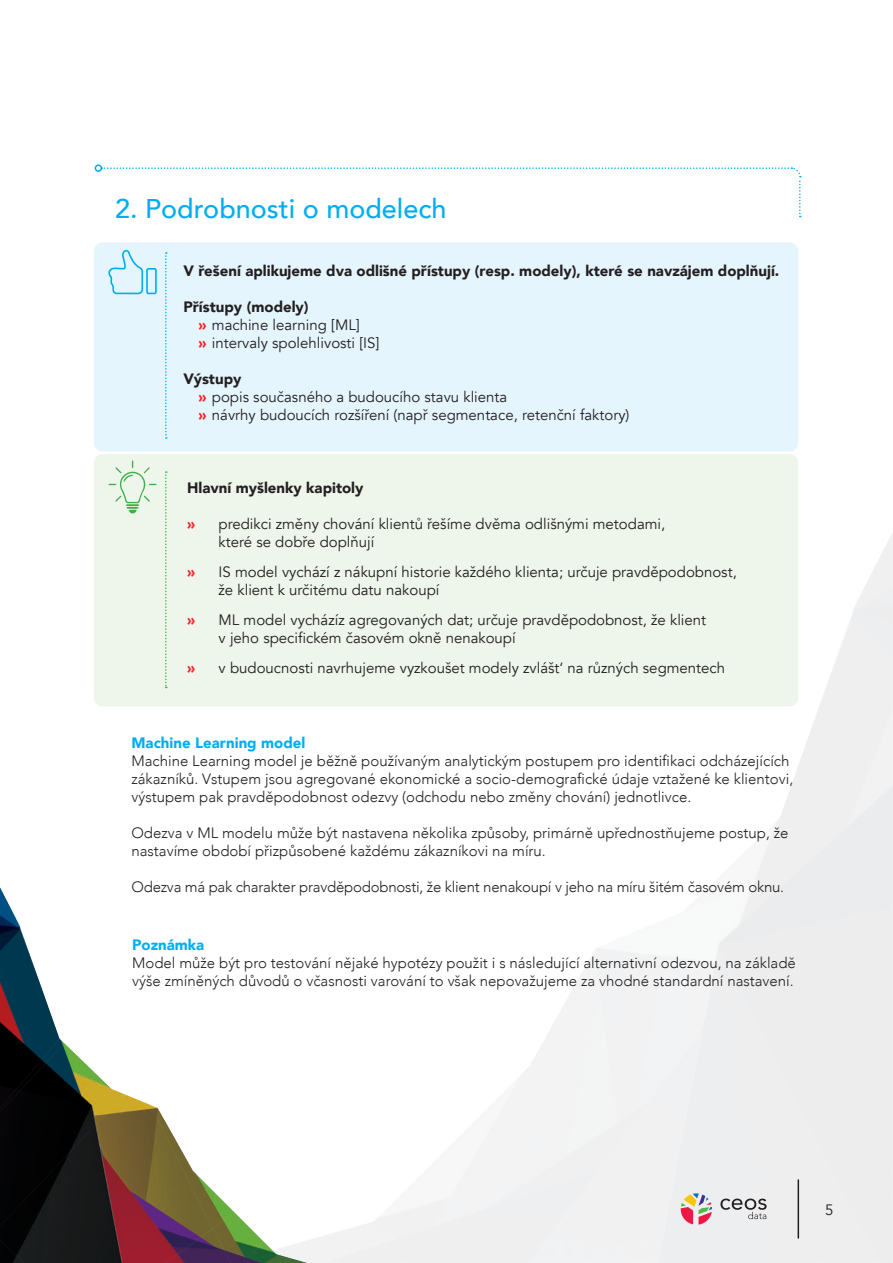
<style>
.page{position:relative;width:893px;height:1263px;background:#fff}
.page>*{position:absolute;margin:0;border:0;box-sizing:border-box;transform-origin:0 0}
.t1{font:500 27px "Avenir";color:#00aeef}
.t2{font:300 15px/18px "Avenir";color:#231f20}
.t3{font:15px/18px "Avenir";color:#231f20}
.t4{font:900 15px "Avenir";color:#231f20}
.t5{font:900 15px "Avenir";color:#00aeef}
.s1{font-weight:900}
.s2{font-weight:900;color:#ee1d23}
</style>
<div class="page">
<div style="left:94px;top:242px;width:704px;height:209px;background:#e5f5fd;border-radius:9px"></div>
<div style="left:94px;top:454px;width:704px;height:252px;background:#eef5eb;border-radius:9px"></div>
<img style="left:0;top:887px;width:476px;height:376px">
<svg style="left:108px;top:249px;width:49px;height:45px"></svg>
<svg style="left:108px;top:460px;width:49px;height:54px"></svg>
<svg style="left:720px;top:1198px;width:47px;height:21px"></svg>
<svg style="left:680px;top:1193px;width:32px;height:31px"></svg>
<hr style="left:798px;top:1180px;width:1px;height:58px;background:#231f20">
<svg style="left:101px;top:167px;width:700px;height:50px"></svg>
<div style="left:95px;top:164px;width:7px;height:8px;border:2px solid #00aeef;border-radius:50%"></div>
<svg style="left:165px;top:252px;width:2px;height:187px"></svg>
<svg style="left:165px;top:471px;width:2px;height:217px"></svg>
<h1 class="t1" style="left:115px;top:185px;width:333px">2. Podrobnosti o modelech</h1>
<p class="t4" style="left:183px;top:258px;width:597px">V řešení aplikujeme dva odlišné přístupy (resp. modely), které se navzájem doplňují.</p>
<p class="t3" style="left:198px;top:298px;width:183px;text-indent:-15px"><span class="s1">Přístupy (modely)<br></span><span class="s2">»</span> machine learning [ML]<br><span class="s2">»</span> intervaly spolehlivosti [IS]</p>
<p class="t3" style="left:198px;top:370px;width:433px;text-indent:-15px"><span class="s1">Výstupy<br></span><span class="s2">»</span> popis současného a budoucího stavu klienta<br><span class="s2">»</span> návrhy budoucích rozšíření (např segmentace, retenční faktory)</p>
<p class="t4" style="left:187px;top:475px;width:178px">Hlavní myšlenky kapitoly</p>
<p class="t3" style="left:219px;top:515px;width:448px;text-indent:-31px"><span class="s2">»</span> predikci změny chování klientů řešíme dvěma odlišnými metodami, které se dobře doplňují</p>
<p class="t3" style="left:219px;top:563px;width:520px;text-indent:-31px"><span class="s2">»</span> IS model vychází z nákupní historie každého klienta; určuje pravděpodobnost, že klient k určitému datu nakoupí</p>
<p class="t3" style="left:219px;top:611px;width:489px;text-indent:-31px"><span class="s2">»</span> ML model vycházíz agregovaných dat; určuje pravděpodobnost, že klient v jeho specifickém časovém okně nenakoupí</p>
<p class="t3" style="left:187px;top:659px;width:540px"><span class="s2">»</span> v budoucnosti navrhujeme vyzkoušet modely zvlášt‘ na různých segmentech</p>
<p class="t5" style="left:131px;top:729px;width:175px">Machine Learning model</p>
<p class="t2" style="left:131px;top:751px;width:663px">Machine Learning model je běžně používaným analytickým postupem pro identifikaci odcházejících zákazníků. Vstupem jsou agregované ekonomické a socio-demografické údaje vztažené ke klientovi, výstupem pak pravděpodobnost odezvy (odchodu nebo změny chování) jednotlivce.</p>
<p class="t2" style="left:131px;top:823px;width:659px">Odezva v ML modelu může být nastavena několika způsoby, primárně upřednostňujeme postup, že nastavíme období přizpůsobené každému zákazníkovi na míru.</p>
<p class="t2" style="left:131px;top:877px;width:654px">Odezva má pak charakter pravděpodobnosti, že klient nenakoupí v jeho na míru šitém časovém oknu.</p>
<p class="t5" style="left:132px;top:932px;width:74px">Poznámka</p>
<p class="t2" style="left:132px;top:954px;width:665px">Model může být pro testování nějaké hypotézy použit i s následující alternativní odezvou, na základě výše zmíněných důvodů o včasnosti varování to však nepovažujeme za vhodné standardní nastavení.</p>
<p class="t3" style="left:825px;top:1201px;width:10px">5</p>
</div>
